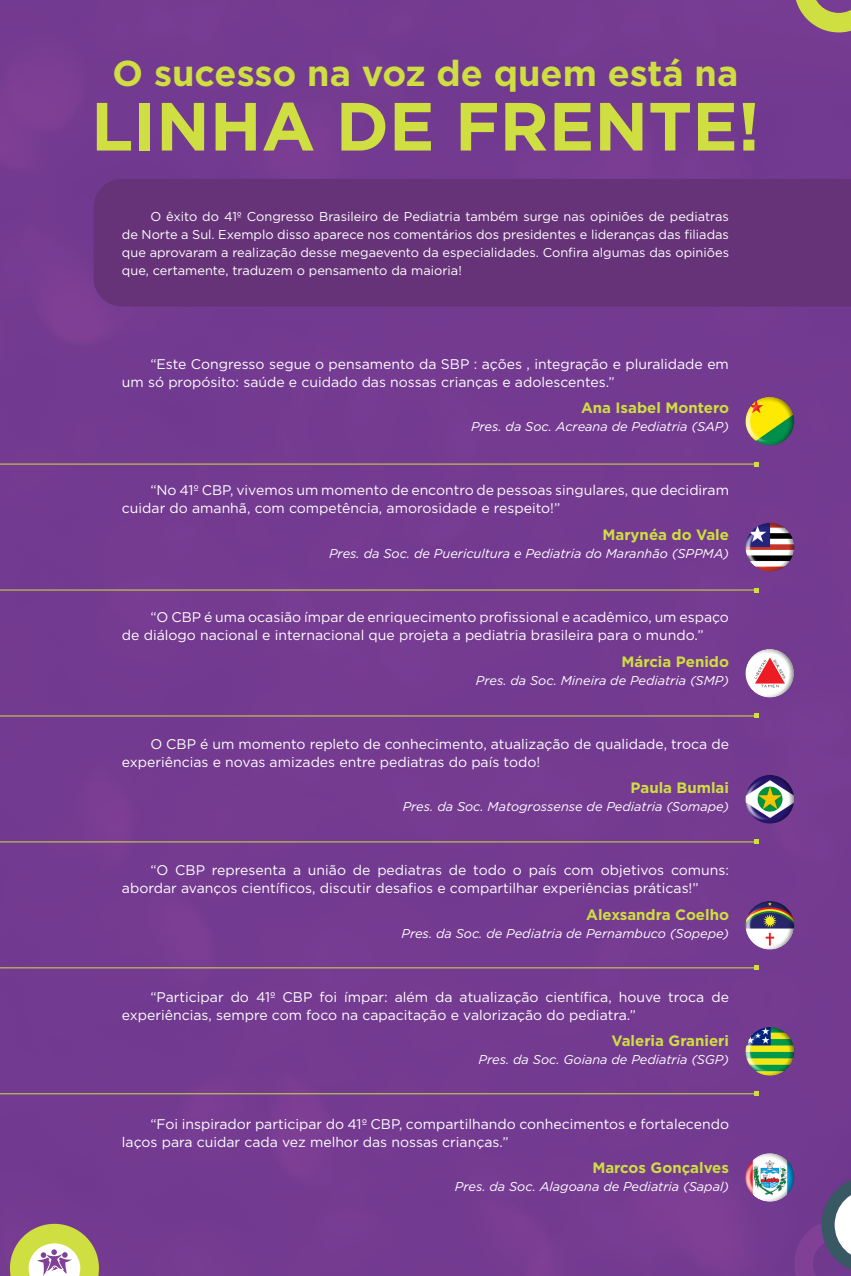
<style>
.page{position:relative;width:851px;height:1276px;background:#fff}
.page>*{position:absolute;margin:0;border:0;box-sizing:border-box;transform-origin:0 0}
.t1{font:700 68px "Gotham";color:#cfde40}
.t2{font:700 36px "Gotham";color:#cfde40}
.t3{font:700 15px "Gotham";color:#cfde40}
.t4{font:14px/18px "Gotham";color:#fff}
.t5{font:12.8px/18px "Gotham";color:#fff;text-align:justify}
.t6{font:italic 12.8px "Gotham";color:#fff}
</style>
<div class="page">
<div style="left:0;top:0;width:850px;height:1276px;background:#743a91"></div>
<div style="left:94px;top:179px;width:756px;height:127px;background:#663378"></div>
<hr style="left:0;top:463px;width:756px;height:1px;background:#cfde40">
<svg style="left:754px;top:462px;width:4px;height:4px"></svg>
<hr style="left:0;top:589px;width:756px;height:1px;background:#cfde40">
<svg style="left:754px;top:588px;width:4px;height:4px"></svg>
<hr style="left:0;top:715px;width:756px;height:1px;background:#cfde40">
<svg style="left:754px;top:714px;width:4px;height:4px"></svg>
<hr style="left:0;top:841px;width:756px;height:1px;background:#cfde40">
<svg style="left:754px;top:840px;width:4px;height:4px"></svg>
<hr style="left:0;top:967px;width:756px;height:1px;background:#cfde40">
<svg style="left:754px;top:966px;width:4px;height:4px"></svg>
<hr style="left:0;top:1093px;width:756px;height:1px;background:#cfde40">
<svg style="left:754px;top:1091px;width:4px;height:4px"></svg>
<div style="left:746px;top:391px;width:54px;height:55px;background:#000;opacity:.75"></div>
<div style="left:746px;top:517px;width:54px;height:55px;background:#000;opacity:.75"></div>
<div style="left:746px;top:643px;width:54px;height:55px;background:#000;opacity:.75"></div>
<div style="left:746px;top:769px;width:54px;height:55px;background:#000;opacity:.75"></div>
<div style="left:746px;top:895px;width:54px;height:55px;background:#000;opacity:.75"></div>
<div style="left:746px;top:1021px;width:54px;height:55px;background:#000;opacity:.75"></div>
<div style="left:746px;top:1147px;width:54px;height:55px;background:#000;opacity:.75"></div>
<svg style="left:794px;top:1176px;width:56px;height:100px"></svg>
<svg style="left:10px;top:1223px;width:89px;height:53px"></svg>
<svg style="left:796px;top:0;width:54px;height:32px"></svg>
<h2 class="t2" style="left:113px;top:49px;width:627px">O sucesso na voz de quem está na</h2>
<h1 class="t1" style="left:91px;top:81px;width:670px">LINHA DE FRENTE!</h1>
<p class="t5" style="left:122px;top:207px;width:608px;text-indent:28px">O êxito do 41º Congresso Brasileiro de Pediatria também surge nas opiniões de pediatras de Norte a Sul. Exemplo disso aparece nos comentários dos presidentes e lideranças das filiadas que aprovaram a realização desse megaevento da especialidades. Confira algumas das opiniões que, certamente, traduzem o pensamento da maioria!</p>
<p class="t4" style="left:122px;top:354px;width:608px;text-indent:28px">“Este Congresso segue o pensamento da SBP : ações , integração e pluralidade em um só propósito: saúde e cuidado das nossas crianças e adolescentes.”</p>
<p class="t3" style="left:581px;top:398px;width:149px">Ana Isabel Montero</p>
<p class="t6" style="left:471px;top:418px;width:259px">Pres. da Soc. Acreana de Pediatria (SAP)</p>
<p class="t4" style="left:122px;top:481px;width:608px;text-indent:28px">“No 41º CBP, vivemos um momento de encontro de pessoas singulares, que decidiram cuidar do amanhã, com competência, amorosidade e respeito!”</p>
<p class="t3" style="left:602px;top:525px;width:128px">Marynéa do Vale</p>
<p class="t6" style="left:329px;top:545px;width:401px">Pres. da Soc. de Puericultura e Pediatria do Maranhão (SPPMA)</p>
<p class="t4" style="left:122px;top:608px;width:608px;text-indent:28px">“O CBP é uma ocasião ímpar de enriquecimento profissional e acadêmico, um espaço de diálogo nacional e internacional que projeta a pediatria brasileira para o mundo.”</p>
<p class="t3" style="left:621px;top:651px;width:109px">Márcia Penido</p>
<p class="t6" style="left:476px;top:672px;width:254px">Pres. da Soc. Mineira de Pediatria (SMP)</p>
<p class="t4" style="left:122px;top:734px;width:608px;text-indent:28px">O CBP é um momento repleto de conhecimento, atualização de qualidade, troca de experiências e novas amizades entre pediatras do país todo!</p>
<p class="t3" style="left:630px;top:778px;width:100px">Paula Bumlai</p>
<p class="t6" style="left:402px;top:798px;width:328px">Pres. da Soc. Matogrossense de Pediatria (Somape)</p>
<p class="t4" style="left:122px;top:861px;width:608px;text-indent:28px">“O CBP representa a união de pediatras de todo o país com objetivos comuns: abordar avanços científicos, discutir desafios e compartilhar experiências práticas!”</p>
<p class="t3" style="left:586px;top:904px;width:144px">Alexsandra Coelho</p>
<p class="t6" style="left:401px;top:925px;width:329px">Pres. da Soc. de Pediatria de Pernambuco (Sopepe)</p>
<p class="t4" style="left:122px;top:987px;width:608px;text-indent:28px">“Participar do 41º CBP foi ímpar: além da atualização científica, houve troca de experiências, sempre com foco na capacitação e valorização do pediatra.”</p>
<p class="t3" style="left:611px;top:1031px;width:119px">Valeria Granieri</p>
<p class="t6" style="left:478px;top:1051px;width:252px">Pres. da Soc. Goiana de Pediatria (SGP)</p>
<p class="t4" style="left:122px;top:1114px;width:608px;text-indent:28px">“Foi inspirador participar do 41º CBP, compartilhando conhecimentos e fortalecendo laços para cuidar cada vez melhor das nossas crianças.”</p>
<p class="t3" style="left:592px;top:1157px;width:138px">Marcos Gonçalves</p>
<p class="t6" style="left:455px;top:1178px;width:275px">Pres. da Soc. Alagoana de Pediatria (Sapal)</p>
</div>
